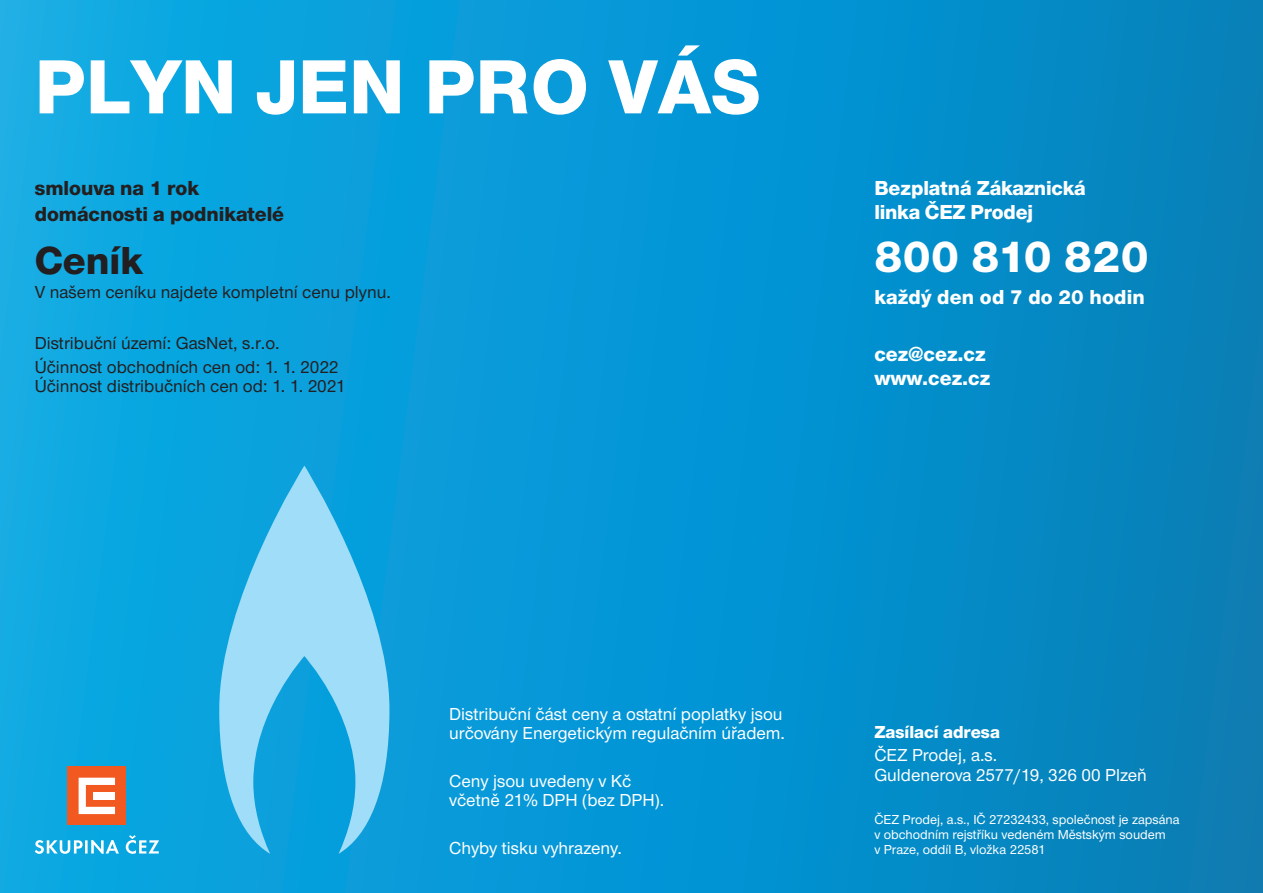
<style>
.page{position:relative;width:1263px;height:893px;background:#fff}
.page>*{position:absolute;margin:0;border:0;box-sizing:border-box;transform-origin:0 0}
.t1{font:800 79.5px "Nimbus CEZ";color:#fff}
.t2{font:800 46.5px "Nimbus CEZOT";letter-spacing:.01em;color:#fff}
.t3{font:800 40.5px "Nimbus CEZOT";color:#231f20}
.t4{font:800 21px/24px "Nimbus CEZOT";color:#fff}
.t5{font:800 21px/25.2px "Nimbus CEZOT";color:#231f20}
.t6{font:500 18px/19.5px "Nimbus CEZOT";color:#fff}
.t7{font:500 18px/23.7px "Nimbus CEZOT";color:#231f20}
.t8{font:800 18px "Nimbus CEZOT";color:#fff}
.t9{font:500 13.5px/15px "Nimbus CEZOT";color:#fff}
</style>
<div class="page">
<div style="left:0;top:0;width:1263px;height:893px;background:linear-gradient(to right,#0cace9,#0380bc)"></div>
<svg style="left:219px;top:466px;width:170px;height:388px;background:#51bde9"></svg>
<div style="left:67px;top:766px;width:59px;height:59px;background:#f15921"></div>
<svg style="left:79px;top:778px;width:36px;height:36px"></svg>
<div style="left:93px;top:792px;width:22px;height:7px;background:#fff"></div>
<svg style="left:35px;top:835px;width:124px;height:19px"></svg>
<h1 class="t1" style="left:35px;top:41px;width:728px">PLYN JEN PRO VÁS</h1>
<p class="t5" style="left:35px;top:176px;width:251px">smlouva na 1 rok domácnosti a podnikatelé</p>
<h3 class="t3" style="left:35px;top:237px;width:110px">Ceník</h3>
<p class="t7" style="left:35px;top:280px;width:358px">V našem ceníku najdete kompletní cenu plynu.</p>
<p class="t7" style="left:35px;top:331px;width:305px">Distribuční území: GasNet, s.r.o.<br>Účinnost obchodních cen od: 1. 1. 2022</p>
<p class="t7" style="left:35px;top:374px;width:312px">Účinnost distribučních cen od: 1. 1. 2021</p>
<p class="t4" style="left:874px;top:177px;width:213px">Bezplatná Zákaznická linka ČEZ Prodej</p>
<h2 class="t2" style="left:874px;top:229px;width:276px">800 810 820</h2>
<p class="t4" style="left:874px;top:285px;width:272px">každý den od 7 do 20 hodin</p>
<p class="t4" style="left:874px;top:342px;width:117px">cez@cez.cz www.cez.cz</p>
<p class="t6" style="left:449px;top:704px;width:337px">Distribuční část ceny a ostatní poplatky jsou určovány Energetickým regulačním úřadem.</p>
<p class="t6" style="left:449px;top:771px;width:217px">Ceny jsou uvedeny v Kč včetně 21% DPH (bez DPH).</p>
<p class="t6" style="left:449px;top:838px;width:174px">Chyby tisku vyhrazeny.</p>
<p class="t8" style="left:874px;top:721px;width:127px">Zasílací adresa</p>
<p class="t6" style="left:874px;top:746px;width:274px">ČEZ Prodej, a.s.<br>Guldenerova 2577/19, 326 00 Plzeň</p>
<p class="t9" style="left:874px;top:812px;width:307px">ČEZ Prodej, a.s., IČ 27232433, společnost je zapsána v obchodním rejstříku vedeném Městským soudem<br>v Praze, oddíl B, vložka 22581</p>
</div>
